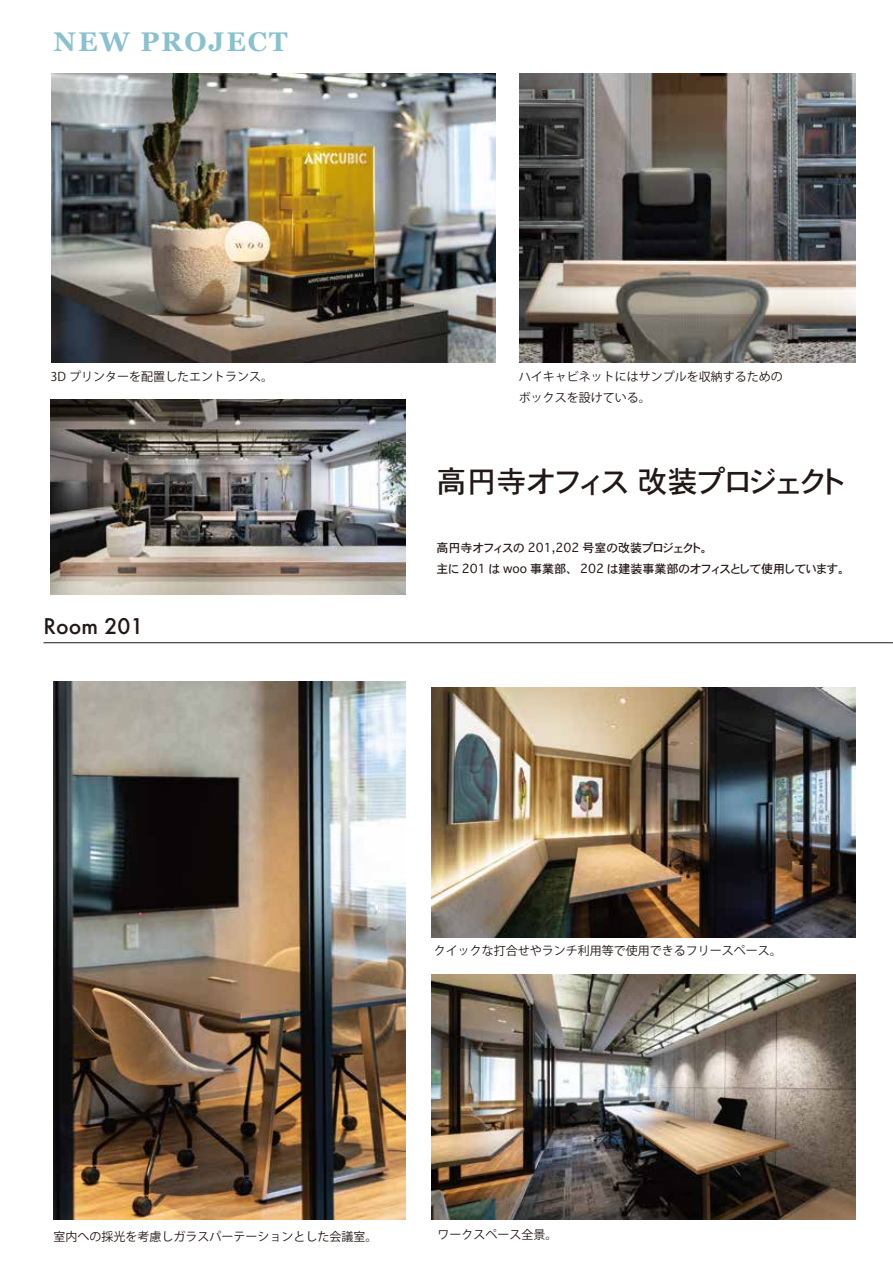
<style>
.page{position:relative;width:893px;height:1263px;background:#fff}
.page>*{position:absolute;margin:0;border:0;box-sizing:border-box;transform-origin:0 0}
.t1{font:30px "Osaka";color:#221815}
.t2{font:700 27px "Georgia";letter-spacing:.07em;color:#89c1ce}
.t3{font:500 21px "Futura";color:#221815}
.t4{font:12px/21px "Koz Go Pr 6 N";color:#221815}
.t5{font:12px/21px "Osaka";color:#221815}
</style>
<div class="page">
<hr style="left:43px;top:642px;width:850px;height:1px;background:#221815">
<img style="left:54px;top:681px;width:352px;height:539px">
<img style="left:52px;top:73px;width:444px;height:290px">
<img style="left:432px;top:974px;width:424px;height:246px">
<img style="left:432px;top:687px;width:424px;height:250px">
<img style="left:520px;top:73px;width:335px;height:290px">
<img style="left:50px;top:399px;width:356px;height:196px">
<h2 class="t2" style="left:54px;top:26px;width:235px">NEW PROJECT</h2>
<p class="t4" style="left:51px;top:366px;width:224px">3D プリンターを配置したエントランス。</p>
<p class="t4" style="left:519px;top:366px;width:265px">ハイキャビネットにはサンプルを収納するためのボックスを設けている。</p>
<h1 class="t1" style="left:436px;top:462px;width:410px">高円寺オフィス　改装プロジェクト</h1>
<h3 class="t3" style="left:43px;top:612px;width:101px">Room 201</h3>
<p class="t5" style="left:436px;top:536px;width:411px">高円寺オフィスの 201,202 号室の改装プロジェクト。<br>主に 201 は woo 事業部、 202 は建装事業部のオフィスとして使用しています。</p>
<p class="t4" style="left:434px;top:941px;width:349px">クイックな打合せやランチ利用等で使用できるフリースペース。</p>
<p class="t4" style="left:54px;top:1226px;width:326px">室内への採光を考慮しガラスパーテーションとした会議室。</p>
<p class="t4" style="left:437px;top:1224px;width:121px">ワークスペース全景。</p>
</div>
